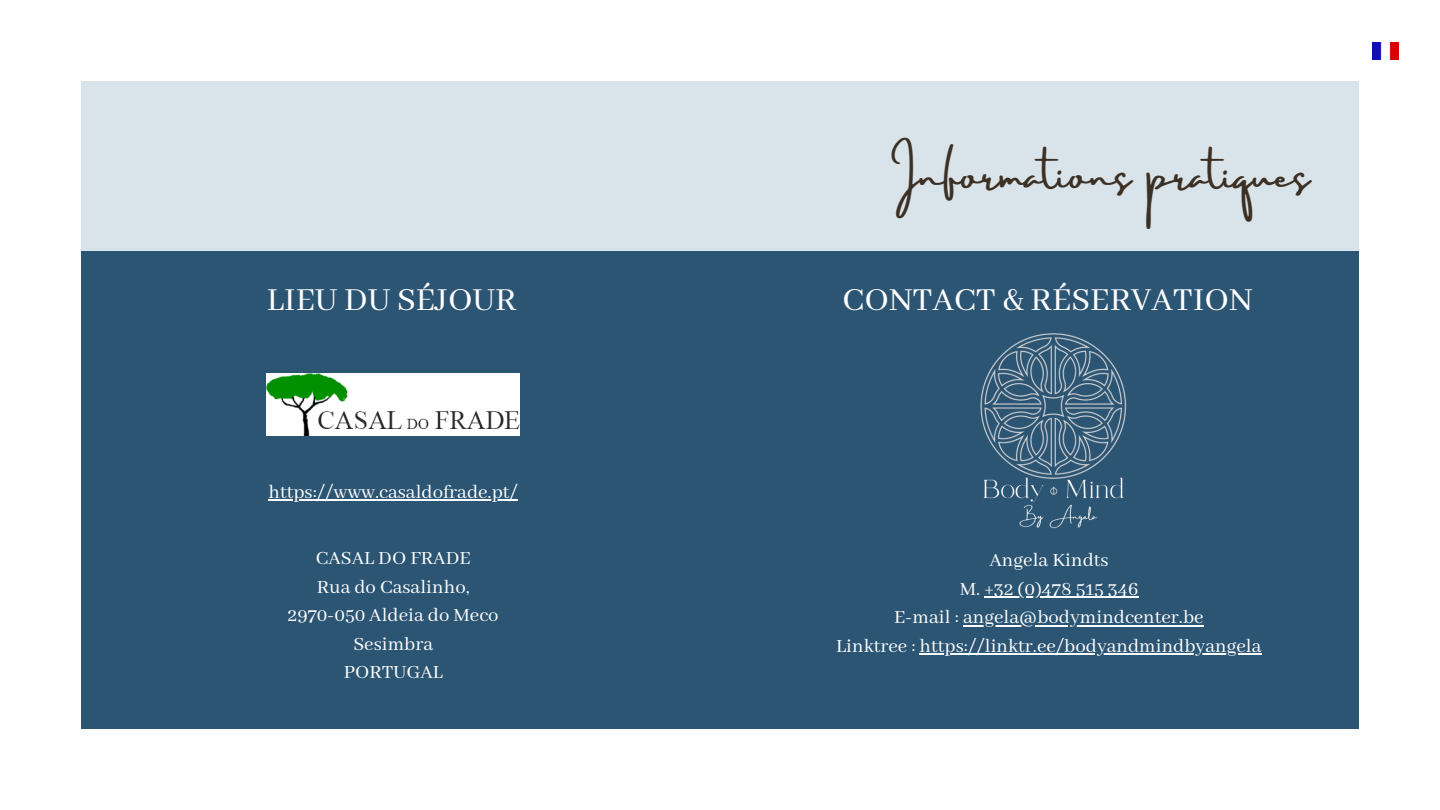
<style>
.page{position:relative;width:1440px;height:810px;background:#fff}
.page>*{position:absolute;margin:0;border:0;box-sizing:border-box;transform-origin:0 0}
.t1{font:40.3px "Amsterdam Three";letter-spacing:.005em;color:#3c3024}
.t2{font:35.8px "Abhaya Libre";color:#fff}
.t3{font:20.8px "Abhaya Libre";color:#fff}
.t4{font:20.7px "Abhaya Libre";color:#fff}
</style>
<div class="page">
<div style="left:81px;top:81px;width:1278px;height:648px;background:#d9e4ea"></div>
<div style="left:81px;top:251px;width:1278px;height:478px;background:#2c5574"></div>
<img style="left:267px;top:374px;width:253px;height:62px">
<img style="left:980px;top:333px;width:147px;height:196px">
<hr style="left:269px;top:499px;width:249px;height:2px;background:#fff">
<hr style="left:984px;top:596px;width:154px;height:2px;background:#fff">
<hr style="left:963px;top:625px;width:241px;height:1px;background:#fff">
<hr style="left:920px;top:653px;width:342px;height:2px;background:#fff">
<img style="left:1372px;top:42px;width:27px;height:18px">
<p class="t2" style="left:267px;top:280px;width:251px">LIEU DU SÉJOUR</p>
<p class="t3" style="left:269px;top:480px;width:251px">https://www.casaldofrade.pt/</p>
<h1 class="t4" style="left:316px;top:547px;width:156px">CASAL DO FRADE</h1>
<h2 class="t4" style="left:317px;top:575px;width:154px">Rua do Casalinho,</h2>
<p class="t4" style="left:288px;top:604px;width:212px">2970-050 Aldeia do Meco</p>
<p class="t4" style="left:353px;top:632px;width:81px">Sesimbra</p>
<p class="t4" style="left:344px;top:661px;width:101px">PORTUGAL</p>
<p class="t1" style="left:891px;top:153px;width:420px">Informations pratiques</p>
<p class="t2" style="left:843px;top:280px;width:412px">CONTACT &amp; RÉSERVATION</p>
<p class="t4" style="left:990px;top:549px;width:121px">Angela Kindts</p>
<h2 class="t4" style="left:960px;top:578px;width:180px">M. +32 (0)478 515 346</h2>
<p class="t4" style="left:894px;top:606px;width:311px">E-mail : angela@bodymindcenter.be</p>
<p class="t4" style="left:836px;top:635px;width:427px">Linktree : https://linktr.ee/bodyandmindbyangela</p>
</div>
